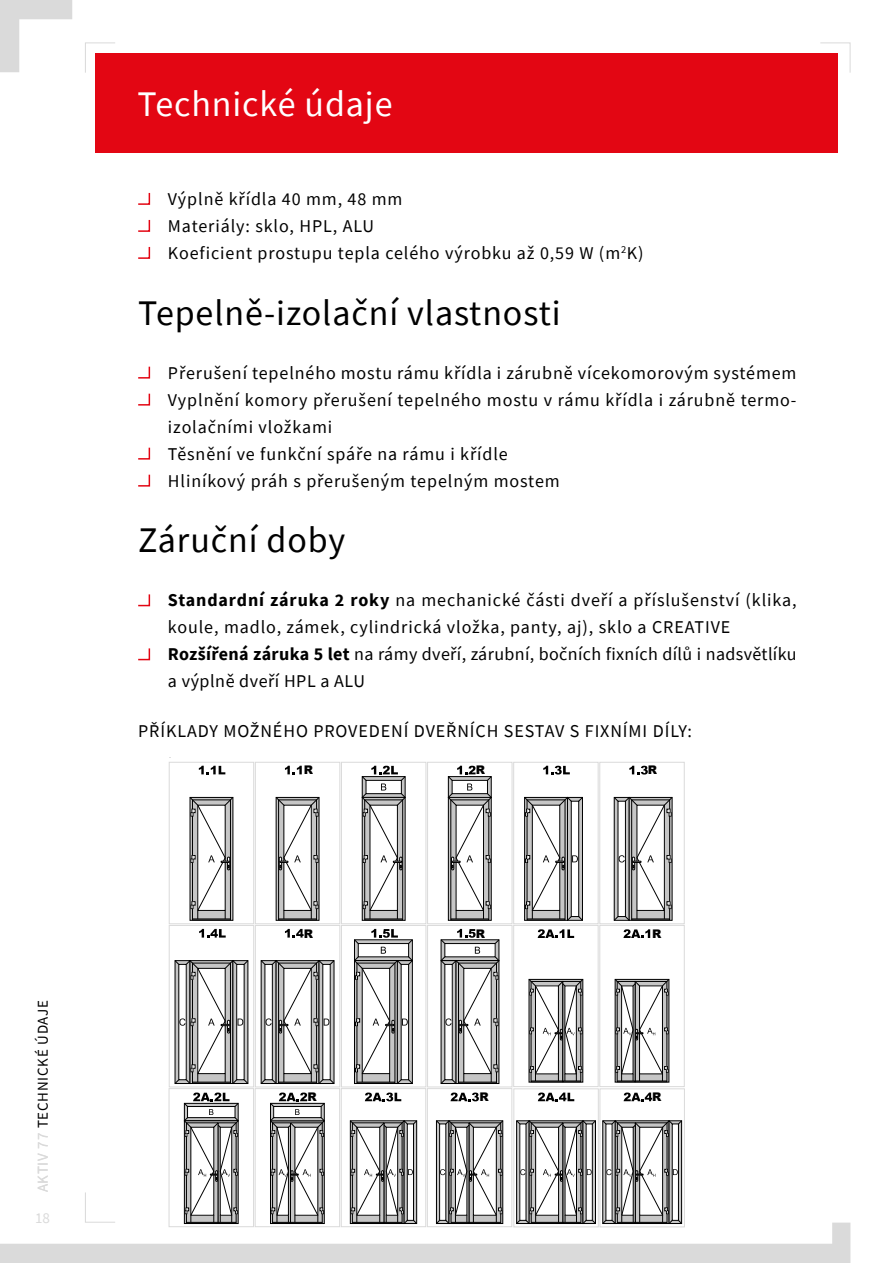
<style>
.page{position:relative;width:893px;height:1263px;background:#fff}
.page>*{position:absolute;margin:0;border:0;box-sizing:border-box;transform-origin:0 0}
.t1{font:36px "Source Sans Pro";letter-spacing:.025em;color:#000}
.t2{font:36px "Source Sans Pro";letter-spacing:.025em;color:#fff}
.t3{font:18px/27px "Source Sans Pro";letter-spacing:.05em;color:#000}
.t4{font:15px "Source Sans Pro";letter-spacing:.05em;color:#000}
.t5{font:15px "Source Sans Pro";color:#dadada}
.t6{font:900 11.85px "Arial";color:#000}
.s1{color:#dadada}
.s2{font-weight:700}
</style>
<div class="page">
<svg style="left:0;top:0;width:72px;height:72px"></svg>
<svg style="left:820px;top:42px;width:31px;height:31px"></svg>
<div style="left:96px;top:53px;width:742px;height:100px;background:#e30613"></div>
<svg style="left:85px;top:42px;width:30px;height:31px"></svg>
<svg style="left:538px;top:929px;width:36px;height:9px"></svg>
<svg style="left:529px;top:979px;width:54px;height:103px"></svg>
<div style="left:513px;top:925px;width:85px;height:162px;border:1px solid #dadada"></div>
<svg style="left:623px;top:929px;width:27px;height:9px"></svg>
<svg style="left:615px;top:979px;width:54px;height:103px"></svg>
<div style="left:599px;top:925px;width:86px;height:162px;border:1px solid #dadada"></div>
<svg style="left:0;top:1092px;width:850px;height:171px"></svg>
<div style="left:600px;top:1088px;width:85px;height:139px;border:1px solid #dadada"></div>
<hr style="left:192px;top:919px;width:38px;height:1px;background:#000">
<svg style="left:190px;top:797px;width:43px;height:122px"></svg>
<svg style="left:199px;top:766px;width:26px;height:8px"></svg>
<div style="left:169px;top:762px;width:85px;height:162px;border:1px solid #dadada"></div>
<hr style="left:279px;top:919px;width:38px;height:1px;background:#000">
<svg style="left:276px;top:797px;width:43px;height:122px"></svg>
<svg style="left:285px;top:766px;width:17px;height:8px"></svg>
<div style="left:255px;top:762px;width:85px;height:162px;border:1px solid #dadada"></div>
<hr style="left:365px;top:919px;width:38px;height:1px;background:#000">
<svg style="left:362px;top:766px;width:43px;height:153px"></svg>
<div style="left:341px;top:762px;width:85px;height:162px;border:1px solid #dadada"></div>
<hr style="left:451px;top:919px;width:38px;height:1px;background:#000">
<svg style="left:448px;top:766px;width:43px;height:153px"></svg>
<div style="left:427px;top:762px;width:85px;height:162px;border:1px solid #dadada"></div>
<svg style="left:524px;top:797px;width:59px;height:123px"></svg>
<svg style="left:543px;top:766px;width:27px;height:8px"></svg>
<div style="left:513px;top:762px;width:85px;height:162px;border:1px solid #dadada"></div>
<svg style="left:614px;top:797px;width:58px;height:123px"></svg>
<svg style="left:629px;top:766px;width:19px;height:8px"></svg>
<div style="left:599px;top:762px;width:85px;height:162px;border:1px solid #dadada"></div>
<svg style="left:175px;top:960px;width:73px;height:124px"></svg>
<svg style="left:199px;top:929px;width:27px;height:8px"></svg>
<div style="left:169px;top:925px;width:85px;height:162px;border:1px solid #dadada"></div>
<svg style="left:261px;top:960px;width:73px;height:124px"></svg>
<svg style="left:285px;top:929px;width:19px;height:8px"></svg>
<div style="left:255px;top:925px;width:85px;height:162px;border:1px solid #dadada"></div>
<svg style="left:354px;top:929px;width:59px;height:155px"></svg>
<div style="left:341px;top:925px;width:85px;height:162px;border:1px solid #dadada"></div>
<svg style="left:441px;top:929px;width:58px;height:155px"></svg>
<div style="left:427px;top:925px;width:85px;height:162px;border:1px solid #dadada"></div>
<svg style="left:138px;top:192px;width:13px;height:13px"></svg>
<svg style="left:138px;top:219px;width:13px;height:13px"></svg>
<svg style="left:138px;top:246px;width:13px;height:13px"></svg>
<svg style="left:138px;top:366px;width:13px;height:13px"></svg>
<svg style="left:138px;top:393px;width:13px;height:13px"></svg>
<svg style="left:138px;top:447px;width:13px;height:13px"></svg>
<svg style="left:138px;top:474px;width:13px;height:13px"></svg>
<svg style="left:138px;top:594px;width:13px;height:13px"></svg>
<svg style="left:138px;top:648px;width:13px;height:13px"></svg>
<p class="t4" style="left:33px;top:1192px;width:194px;rotate:-90deg"><span class="s1">AKTIV 77</span> TECHNICKÉ ÚDAJE</p>
<p class="t5" style="left:35px;top:1208px;width:16px">18</p>
<h1 class="t2" style="left:138px;top:81px;width:257px">Technické údaje</h1>
<p class="t3" style="left:168px;top:185px;width:477px">Výplně křídla 40 mm, 48 mm<br>Materiály: sklo, HPL, ALU<br>Koeficient prostupu tepla celého výrobku až 0,59 W (m<sup>2</sup>K)</p>
<h1 class="t1" style="left:138px;top:290px;width:424px">Tepelně-izolační vlastnosti</h1>
<p class="t3" style="left:168px;top:359px;width:630px">Přerušení tepelného mostu rámu křídla i zárubně vícekomorovým systémem Vyplnění komory přerušení tepelného mostu v rámu křídla i zárubně termo&shy;izolačními vložkami<br>Těsnění ve funkční spáře na rámu i křídle<br>Hliníkový práh s přerušeným tepelným mostem</p>
<h1 class="t1" style="left:138px;top:517px;width:209px">Záruční doby</h1>
<p class="t3" style="left:168px;top:587px;width:630px"><span class="s2">Standardní záruka 2 roky</span> na mechanické části dveří a příslušenství (klika, koule, madlo, zámek, cylindrická vložka, panty, aj), sklo a CREATIVE <span class="s2">Rozšířená záruka 5 let</span> na rámy dveří, zárubní, bočních fixních dílů i nadsvětlíku a výplně dveří HPL a ALU</p>
<p class="t3" style="left:138px;top:717px;width:555px">PŘÍKLADY MOŽNÉHO PROVEDENÍ DVEŘNÍCH SESTAV S FIXNÍMI DÍLY:</p>
<p class="t6" style="left:304px;top:762px;width:11px">R</p>
<p class="t6" style="left:476px;top:762px;width:11px">R</p>
<p class="t6" style="left:648px;top:762px;width:11px">R</p>
<p class="t6" style="left:304px;top:925px;width:11px">R</p>
<p class="t6" style="left:476px;top:925px;width:11px">R</p>
<p class="t6" style="left:308px;top:1088px;width:11px">R</p>
<p class="t6" style="left:479px;top:1088px;width:11px">R</p>
<p class="t6" style="left:652px;top:925px;width:11px">R</p>
<p class="t6" style="left:652px;top:1088px;width:11px">R</p>
</div>
